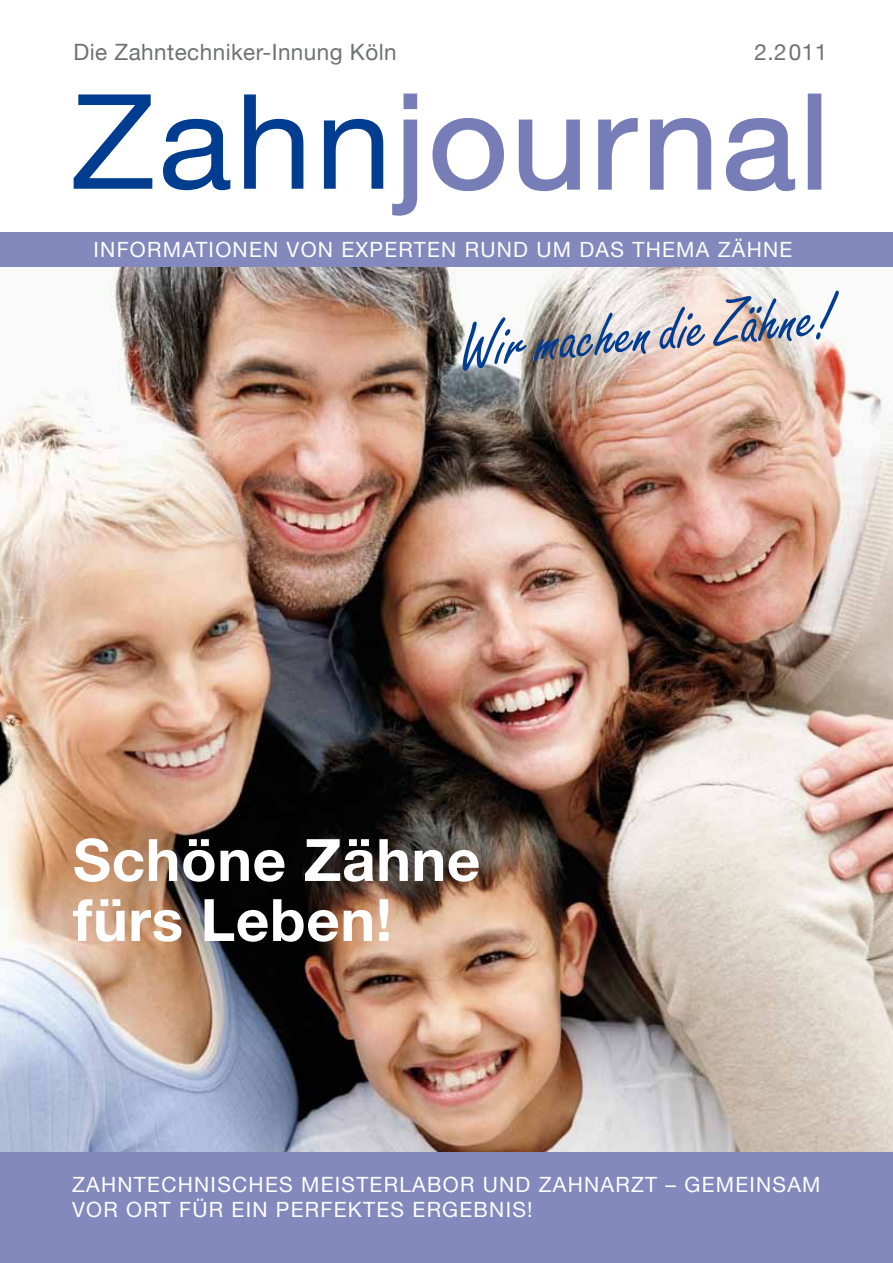
<style>
.page{position:relative;width:893px;height:1263px;background:#fff}
.page>*{position:absolute;margin:0;border:0;box-sizing:border-box;transform-origin:0 0}
.t1{font:69px "Freestyle Script EF";color:#003d90}
.t2{font:700 58.5px/60px "Helvetica Neue";letter-spacing:.01em;color:#fff}
.t3{font:22.5px "Helvetica Neue";letter-spacing:.02em;color:#707172}
.t4{font:21px/25.2px "Helvetica Neue";letter-spacing:.06em;color:#fff}
</style>
<div class="page">
<img style="left:0;top:266px;width:893px;height:886px">
<svg style="left:74px;top:94px;width:78px;height:95px"></svg>
<svg style="left:163px;top:119px;width:67px;height:71px"></svg>
<svg style="left:244px;top:94px;width:59px;height:95px"></svg>
<svg style="left:324px;top:119px;width:59px;height:70px"></svg>
<svg style="left:392px;top:94px;width:26px;height:122px"></svg>
<svg style="left:432px;top:118px;width:72px;height:74px"></svg>
<svg style="left:518px;top:119px;width:62px;height:73px"></svg>
<svg style="left:598px;top:118px;width:40px;height:72px"></svg>
<svg style="left:650px;top:118px;width:62px;height:72px"></svg>
<svg style="left:726px;top:118px;width:70px;height:74px"></svg>
<div style="left:809px;top:94px;width:11px;height:95px;background:#777eb7"></div>
<div style="left:808px;top:94px;width:13px;height:96px;border:2px solid #777eb7"></div>
<div style="left:0;top:232px;width:893px;height:34px;background:#8388bd"></div>
<div style="left:0;top:1152px;width:893px;height:111px;background:#8388bd"></div>
<p class="t3" style="left:74px;top:38px;width:325px">Die Zahntechniker-Innung Köln</p>
<p class="t3" style="left:754px;top:38px;width:74px">2.2011</p>
<p class="t4" style="left:94px;top:236px;width:700px">INFORMATIONEN VON EXPERTEN RUND UM DAS THEMA ZÄHNE</p>
<h1 class="t1" style="left:456px;top:311px;width:377px;rotate:-5deg">Wir machen die Zähne!</h1>
<h2 class="t2" style="left:73px;top:829px;width:409px">Schöne Zähne fürs Leben!</h2>
<p class="t4" style="left:72px;top:1171px;width:750px">ZAHNTECHNISCHES MEISTERLABOR UND ZAHNARZT – GEMEINSAM<br>VOR ORT FÜR EIN PERFEKTES ERGEBNIS!</p>
</div>
